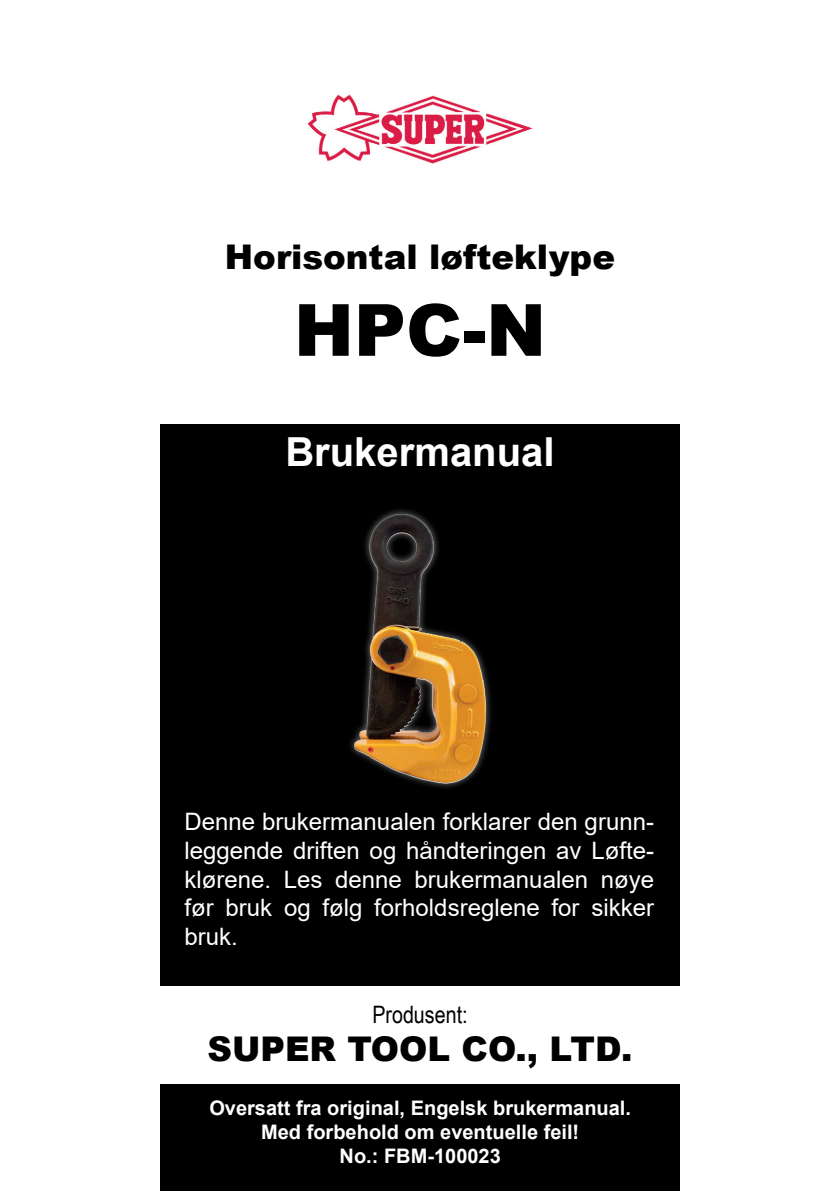
<style>
.page{position:relative;width:840px;height:1191px;background:#fff}
.page>*{position:absolute;margin:0;border:0;box-sizing:border-box;transform-origin:0 0}
.t1{font:900 72px "Arial";color:#000}
.t2{font:700 40px "Arial";color:#fff}
.t3{font:900 34px "Arial";color:#000}
.t4{font:24px/28.8px "Arial";color:#fff;text-align:justify}
.t5{font:24px "Arial Narrow";color:#000}
.t6{font:700 20px/24px "Arial";color:#fff;text-align:center}
</style>
<div class="page">
<div style="left:160px;top:424px;width:519px;height:561px;background:#000"></div>
<div style="left:160px;top:1084px;width:519px;height:106px;background:#000"></div>
<img style="left:307px;top:94px;width:226px;height:70px">
<img style="left:350px;top:509px;width:141px;height:279px">
<h3 class="t3" style="left:225px;top:232px;width:391px">Horisontal løfteklype</h3>
<h1 class="t1" style="left:294px;top:278px;width:253px">HPC-N</h1>
<h2 class="t2" style="left:285px;top:423px;width:270px">Brukermanual</h2>
<p class="t4" style="left:184px;top:807px;width:471px">Denne brukermanualen forklarer den grunn&shy;leggende driften og håndteringen av Løfte&shy;klørene. Les denne brukermanualen nøye før bruk og følg forholdsreglene for sikker bruk.</p>
<p class="t5" style="left:372px;top:996px;width:97px">Produsent:</p>
<h3 class="t3" style="left:207px;top:1023px;width:426px">SUPER TOOL CO., LTD.</h3>
<p class="t6" style="left:209px;top:1096px;width:423px">Oversatt fra original, Engelsk brukermanual.<br>Med forbehold om eventuelle feil!<br>No.: FBM-100023</p>
</div>
